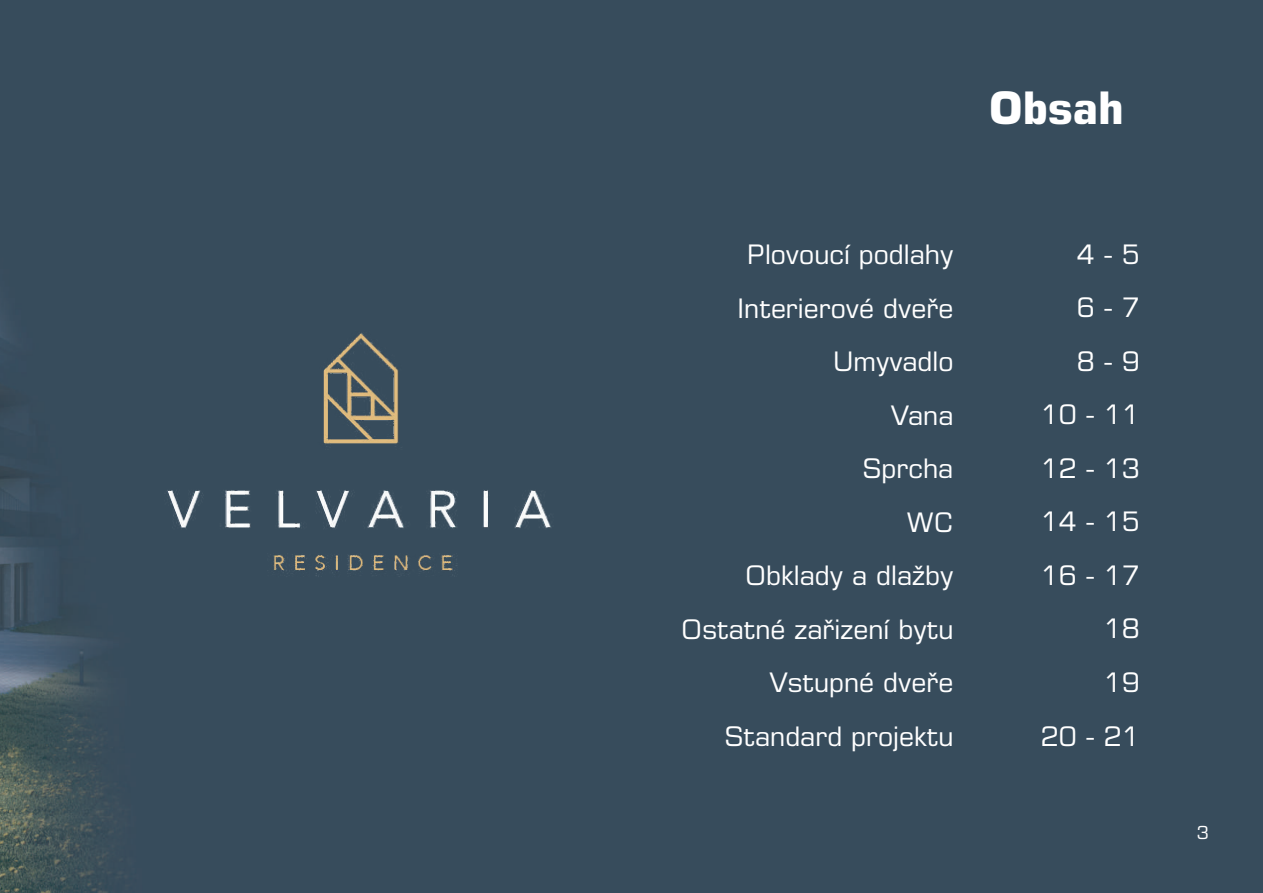
<style>
.page{position:relative;width:1263px;height:893px;background:#374c5c}
.page>*{position:absolute;margin:0;border:0;box-sizing:border-box;transform-origin:0 0}
.t1{font:700 45px "Eurostile LT Pro";color:#fff}
.t2{font:27px/53.6px "Eurostile LT Pro";color:#fff;text-align:right}
.t3{font:18px "Eurostile LT Pro";color:#fff}
</style>
<div class="page">
<div style="left:0;top:117px;width:642px;height:644px;background:#374c5c"></div>
<h1 class="t1" style="left:989px;top:80px;width:137px">Obsah</h1>
<p class="t2" style="left:747px;top:227px;width:208px">Plovoucí podlahy</p>
<p class="t2" style="left:1041px;top:227px;width:101px">4 - 5<br>6 - 7<br>8 - 9<br>10 - 11<br>12 - 13<br>14 - 15<br>16 - 17<br>18<br>19<br>20 - 21</p>
<p class="t2" style="left:681px;top:281px;width:274px">Interierové dveře<br>Umyvadlo<br>Vana<br>Sprcha<br>WC<br>Obklady a dlažby<br>Ostatné zařizení bytu<br>Vstupné dveře<br>Standard projektu</p>
<p class="t3" style="left:1197px;top:822px;width:14px">3</p>
</div>
